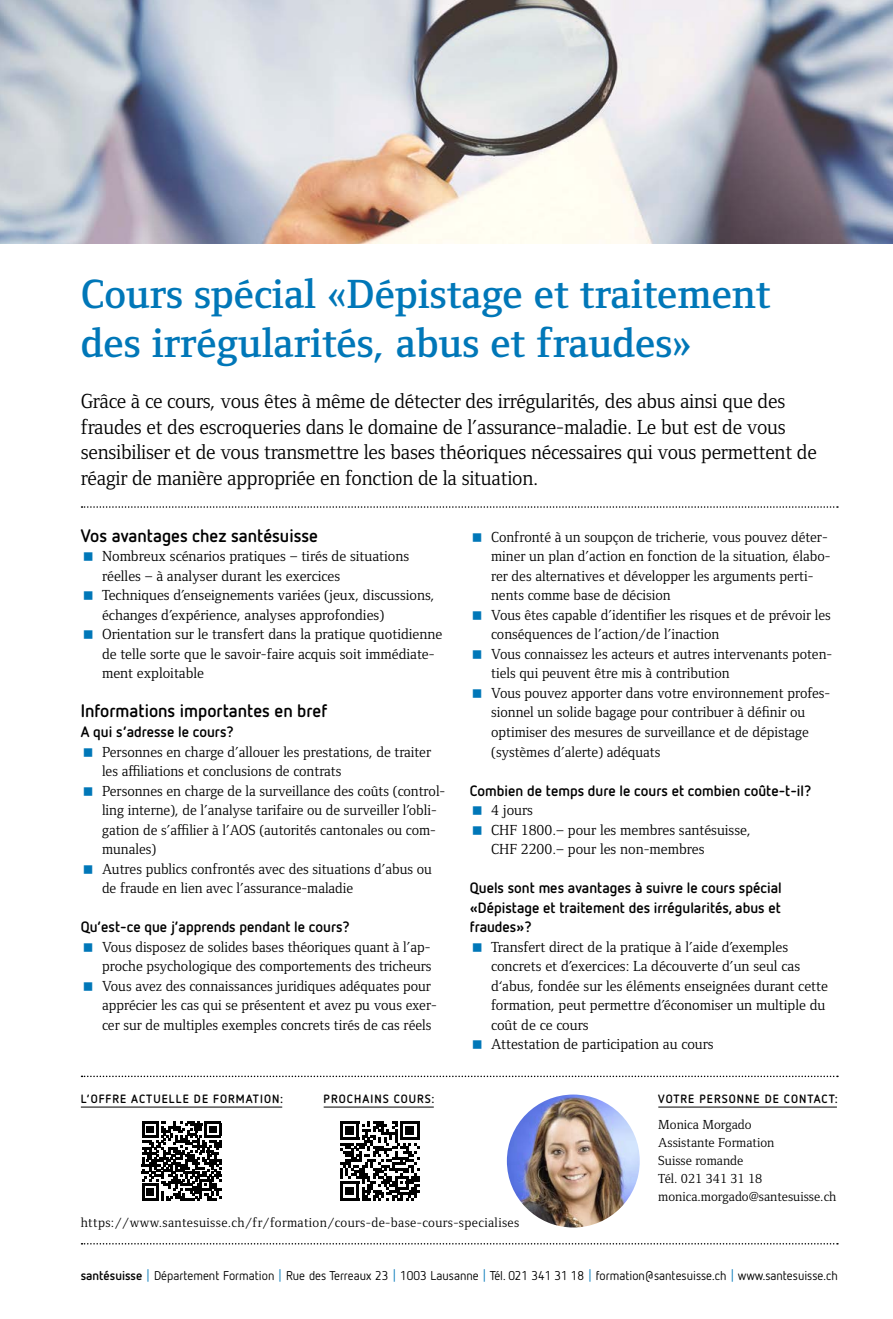
<style>
.page{position:relative;width:893px;height:1319px;background:#fff}
.page>*{position:absolute;margin:0;border:0;box-sizing:border-box;transform-origin:0 0}
._03_Titel{font:600 42px/49.5px "Foundry Form Serif";color:#0077b8}
._03_Lead{font:21px/25.5px "Foundry Form Serif";letter-spacing:-.01em;color:#000}
._03_Titel_bold_12pt{font:700 18px "Netto OT";color:#000}
.t1{font:15px/19.5px "Foundry Form Serif";color:#000}
._03_Untertitel{font:700 15px/19.5px "Netto OT";color:#000;text-align:justify}
._03_Fliesstext_links{font:13.5px/18px "Foundry Form Serif";color:#000}
.Lauftext{font:13.5px "Foundry Form Serif";letter-spacing:.025em;color:#000}
.Lauftext_klein{font:12.75px "Netto OT";color:#000}
._03_Titel_unterstric{font:700 12px "Netto OT";letter-spacing:.09em;color:#000}
.s1{font-weight:700}
.s2{color:#0077b8}
</style>
<div class="page">
<img style="left:0;top:0;width:893px;height:243px">
<svg style="left:82px;top:506px;width:756px;height:1px"></svg>
<hr style="left:81px;top:1106px;width:201px;height:1px;background:#000">
<hr style="left:324px;top:1106px;width:110px;height:1px;background:#000">
<hr style="left:658px;top:1106px;width:179px;height:1px;background:#000">
<img style="left:507px;top:1094px;width:133px;height:133px;border-radius:66px">
<svg style="left:82px;top:1075px;width:756px;height:1px"></svg>
<svg style="left:82px;top:1243px;width:756px;height:1px"></svg>
<svg style="left:142px;top:1121px;width:79px;height:79px"></svg>
<hr style="left:204px;top:1120px;width:17px;height:3px;background:#000">
<svg style="left:340px;top:1121px;width:79px;height:79px"></svg>
<hr style="left:400px;top:1120px;width:19px;height:3px;background:#000">
<p class="_03_Titel" style="left:81px;top:269px;width:691px">Cours spécial «Dépistage et traitement des irrégularités, abus et fraudes»</p>
<p class="_03_Lead" style="left:81px;top:388px;width:738px">Grâce à ce cours, vous êtes à même de détecter des irrégularités, des abus ainsi que des fraudes et des escroqueries dans le domaine de l’assurance-maladie. Le but est de vous sensibiliser et de vous transmettre les bases théoriques nécessaires qui vous permettent de réagir de manière appropriée en fonction de la situation.</p>
<p class="_03_Titel_bold_12pt" style="left:81px;top:524px;width:239px">Vos avantages chez santésuisse</p>
<p class="t1" style="left:102px;top:546px;width:309px">Nombreux scénarios pratiques – tirés de situations réelles – à analyser durant les exercices</p>
<p class="t1" style="left:102px;top:585px;width:334px">Techniques d’enseignements variées (jeux, discussions, échanges d’expérience, analyses approfondies)</p>
<p class="t1" style="left:102px;top:624px;width:342px">Orientation sur le transfert dans la pratique quotidienne de telle sorte que le savoir-faire acquis soit immédiate&shy;ment exploitable</p>
<p class="_03_Titel_bold_12pt" style="left:81px;top:699px;width:248px">Informations importantes en bref</p>
<p class="_03_Untertitel" style="left:81px;top:721px;width:154px">A qui s’adresse le cours?</p>
<p class="t1" style="left:102px;top:741px;width:331px">Personnes en charge d’allouer les prestations, de traiter les affiliations et conclusions de contrats</p>
<p class="t1" style="left:102px;top:780px;width:345px">Personnes en charge de la surveillance des coûts (control&shy;ling interne), de l’analyse tarifaire ou de surveiller l’obli&shy;gation de s’affilier à l’AOS (autorités cantonales ou com&shy;munales)</p>
<p class="t1" style="left:102px;top:858px;width:331px">Autres publics confrontés avec des situations d’abus ou de fraude en lien avec l’assurance-maladie</p>
<p class="_03_Untertitel" style="left:81px;top:916px;width:271px">Qu’est-ce que j’apprends pendant le cours?</p>
<p class="t1" style="left:102px;top:936px;width:331px">Vous disposez de solides bases théoriques quant à l’ap&shy;proche psychologique des comportements des tricheurs</p>
<p class="t1" style="left:102px;top:975px;width:336px">Vous avez des connaissances juridiques adéquates pour apprécier les cas qui se présentent et avez pu vous exer&shy;cer sur de multiples exemples concrets tirés de cas réels</p>
<p class="t1" style="left:491px;top:527px;width:341px">Confronté à un soupçon de tricherie, vous pouvez déter&shy;miner un plan d’action en fonction de la situation, élabo&shy;rer des alternatives et développer les arguments perti&shy;nents comme base de décision</p>
<p class="t1" style="left:491px;top:605px;width:341px">Vous êtes capable d’identifier les risques et de prévoir les conséquences de l’action/de l’inaction</p>
<p class="t1" style="left:491px;top:644px;width:343px">Vous connaissez les acteurs et autres intervenants poten&shy;tiels qui peuvent être mis à contribution</p>
<p class="t1" style="left:491px;top:683px;width:341px">Vous pouvez apporter dans votre environnement profes&shy;sionnel un solide bagage pour contribuer à définir ou optimiser des mesures de surveillance et de dépistage (systèmes d’alerte) adéquats</p>
<p class="_03_Untertitel" style="left:470px;top:780px;width:343px">Combien de temps dure le cours et combien coûte-t-il?</p>
<p class="t1" style="left:491px;top:800px;width:43px">4 jours</p>
<p class="t1" style="left:491px;top:819px;width:261px">CHF 1800.– pour les membres santésuisse,<br>CHF 2200.– pour les non-membres</p>
<p class="_03_Untertitel" style="left:470px;top:877px;width:313px">Quels sont mes avantages à suivre le cours spécial «Dépistage et traitement des irrégularités, abus et fraudes»?</p>
<p class="t1" style="left:491px;top:936px;width:338px">Transfert direct de la pratique à l’aide d’exemples concrets et d’exercices: La découverte d’un seul cas d‘abus, fondée sur les éléments enseignées durant cette formation, peut permettre d’économiser un multiple du coût de ce cours</p>
<p class="t1" style="left:491px;top:1034px;width:224px">Attestation de participation au cours</p>
<p class="_03_Titel_unterstric" style="left:81px;top:1090px;width:203px">L’OFFRE ACTUELLE DE FORMATION:</p>
<p class="_03_Titel_unterstric" style="left:324px;top:1090px;width:112px">PROCHAINS COURS:</p>
<p class="_03_Titel_unterstric" style="left:658px;top:1090px;width:181px">VOTRE PERSONNE DE CONTACT:</p>
<p class="_03_Fliesstext_links" style="left:658px;top:1115px;width:180px">Monica Morgado<br>Assistante Formation<br>Suisse romande<br>Tél. 021 341 31 18 monica.morgado@santesuisse.ch</p>
<p class="Lauftext" style="left:81px;top:1215px;width:440px">https://www.santesuisse.ch/fr/formation/cours-de-base-cours-specialises</p>
<p class="Lauftext_klein" style="left:81px;top:1267px;width:758px"><span class="s1">santésuisse</span> <span class="s2">|</span> Département Formation <span class="s2">|</span> Rue des Terreaux 23 <span class="s2">|</span> 1003 Lausanne <span class="s2">|</span> Tél. 021 341 31 18 <span class="s2">|</span> formation@santesuisse.ch <span class="s2">|</span> www.santesuisse.ch</p>
</div>
